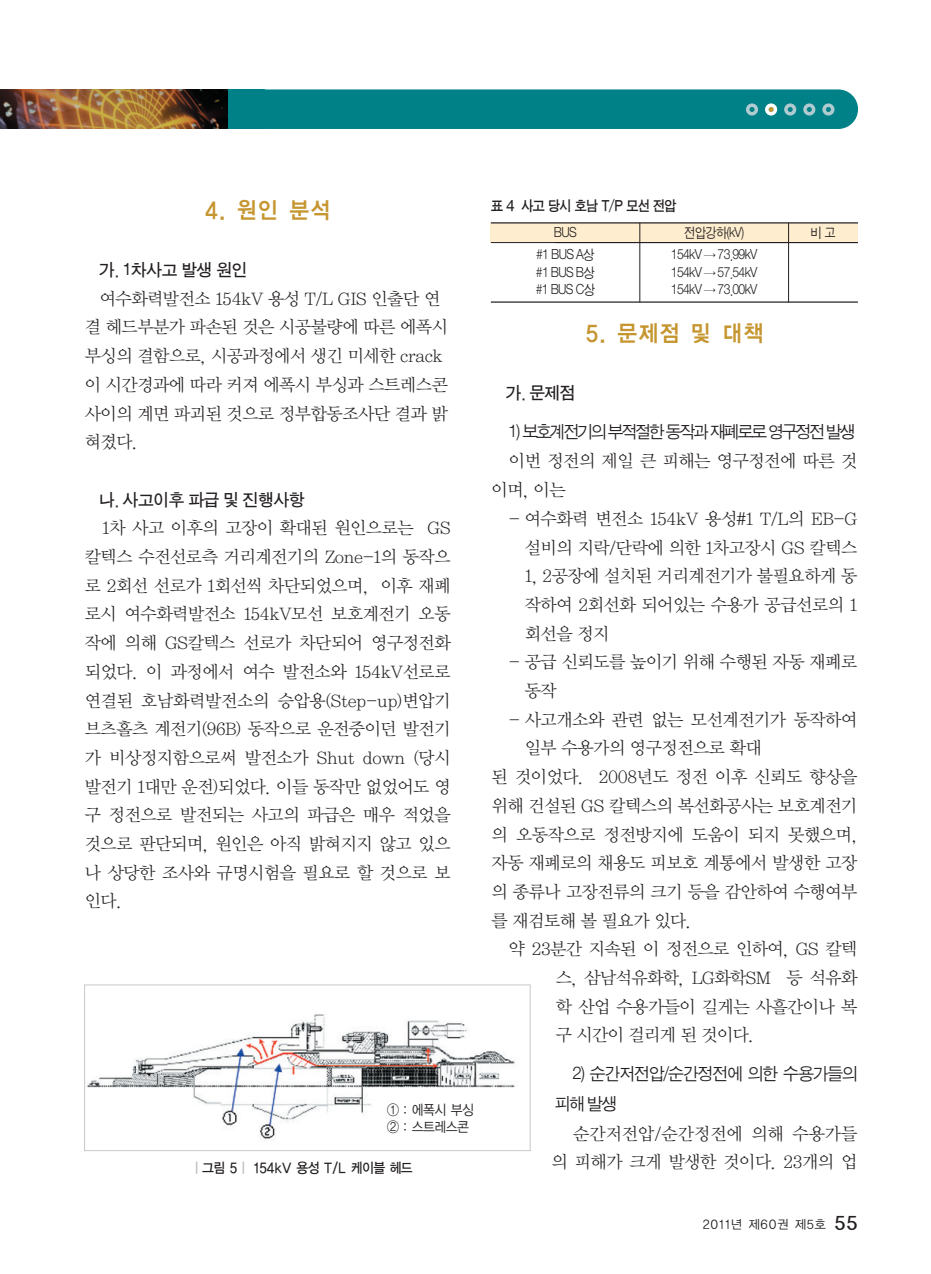
<style>
.page{position:relative;width:931px;height:1274px;background:#fff}
.page>*{position:absolute;margin:0;border:0;box-sizing:border-box;transform-origin:0 0}
.t1{font:22.75px "YGO14";letter-spacing:-.005em;color:#c5952f;scale:.93 1}
.t2{font:17.5px/28.7px "Y Mj O12";letter-spacing:-.095em;color:#231f20}
.t3{font:17.5px/28.7px "Y Mj O12";letter-spacing:-.07em;color:#231f20;text-align:right}
.t4{font:17.5px "Sand Tg";letter-spacing:-.025em;color:#231f20}
.t5{font:17.5px "Sand Jg";letter-spacing:-.115em;color:#231f20}
.t6{font:17.5px/29.8px "Sand Jg";letter-spacing:-.06em;color:#231f20}
.t7{font:14px "Sand Jg";letter-spacing:-.055em;color:#231f20;scale:.9 1}
.t8{font:14px "YGO13";letter-spacing:-.105em;color:#231f20;scale:.9 1}
.t9{font:14px "SM Ago T";letter-spacing:-.095em;color:#231f20;scale:.9 1}
.t10{font:14px/16.8px "YGO12";letter-spacing:-.1em;color:#231f20;scale:.9 1}
.t11{font:12.25px "YGO12";letter-spacing:-.01em;color:#231f20}
.s1{color:#bcbdc0}
.s2{font-family:"Soma M";font-size:17.5px}
</style>
<div class="page">
<img style="left:0;top:89px;width:228px;height:40px">
<div style="left:238px;top:89px;width:620px;height:40px;background:#008087;border-radius:20px"></div>
<div style="left:228px;top:89px;width:36px;height:40px;background:#008087"></div>
<div style="left:822px;top:103px;width:12px;height:13px;border:4px solid #b0cbd0;border-radius:50%"></div>
<div style="left:803px;top:103px;width:12px;height:13px;border:4px solid #b0cbd0;border-radius:50%"></div>
<div style="left:784px;top:103px;width:12px;height:13px;border:4px solid #b0cbd0;border-radius:50%"></div>
<div style="left:765px;top:103px;width:12px;height:13px;border:4px solid #fff;border-radius:50%"></div>
<div style="left:746px;top:103px;width:12px;height:13px;border:4px solid #b0cbd0;border-radius:50%"></div>
<img style="left:87px;top:1014px;width:428px;height:125px">
<div style="left:84px;top:985px;width:447px;height:166px;border:1px solid #c7c8ca"></div>
<div style="left:387px;top:1103px;width:94px;height:36px;background:#fff"></div>
<div style="left:491px;top:223px;width:367px;height:20px;background:#feedce"></div>
<hr style="left:491px;top:222px;width:367px;height:2px;background:#231f20">
<hr style="left:639px;top:223px;width:1px;height:79px;background:#231f20">
<hr style="left:788px;top:223px;width:1px;height:79px;background:#231f20">
<hr style="left:491px;top:242px;width:367px;height:1px;background:#231f20">
<hr style="left:491px;top:301px;width:367px;height:2px;background:#231f20">
<h1 class="t1" style="left:205px;top:200px;width:137px">4. 원인 분석</h1>
<p class="t4" style="left:99px;top:262px;width:150px">가. 1차사고 발생 원인</p>
<p class="t2" style="left:84px;top:285px;width:366px;text-indent:15px">여수화력발전소 154kV 용성 T/L GIS 인출단 연 결 헤드부분가 파손된 것은 시공불량에 따른 에폭시 부싱의 결함으로, 시공과정에서 생긴 미세한 crack 이 시간경과에 따라 커져 에폭시 부싱과 스트레스콘 사이의 계면 파괴된 것으로 정부합동조사단 결과 밝 혀졌다.</p>
<p class="t4" style="left:99px;top:492px;width:207px">나. 사고이후 파급 및 진행사항</p>
<p class="t2" style="left:84px;top:515px;width:369px;text-align:justify;text-indent:17px">1차 사고 이후의 고장이 확대된 원인으로는 GS 칼텍스 수전선로측 거리계전기의 Zone-1의 동작으 로 2회선 선로가 1회선씩 차단되었으며, 이후 재폐 로시 여수화력발전소 154kV모선 보호계전기 오동 작에 의해 GS칼텍스 선로가 차단되어 영구정전화 되었다. 이 과정에서 여수 발전소와 154kV선로로 연결된 호남화력발전소의 승압용(Step-up)변압기 브츠홀츠 계전기(96B) 동작으로 운전중이던 발전기 가 비상정지함으로써 발전소가 Shut down (당시 발전기 1대만 운전)되었다. 이들 동작만 없었어도 영 구 정전으로 발전되는 사고의 파급은 매우 적었을 것으로 판단되며, 원인은 아직 밝혀지지 않고 있으 나 상당한 조사와 규명시험을 필요로 할 것으로 보 인다.</p>
<p class="t10" style="left:387px;top:1102px;width:99px">① : 에폭시 부싱<br>② : 스트레스콘</p>
<p class="t8" style="left:191px;top:1162px;width:249px"><span class="s1">ㅣ</span>그림 5<span class="s1">ㅣ</span> 154kV 용성 T/L 케이블 헤드</p>
<p class="t9" style="left:491px;top:199px;width:208px">표 4 사고 당시 호남 T/P 모선 전압</p>
<p class="t7" style="left:554px;top:226px;width:27px">BUS</p>
<p class="t7" style="left:684px;top:226px;width:68px">전압강하(kV)</p>
<p class="t7" style="left:811px;top:226px;width:29px">비고</p>
<p class="t7" style="left:536px;top:249px;width:66px">#1 BUS A상</p>
<p class="t7" style="left:671px;top:249px;width:98px">154kV → 73.99kV</p>
<p class="t7" style="left:536px;top:266px;width:67px">#1 BUS B상</p>
<p class="t7" style="left:671px;top:266px;width:98px">154kV → 57.54kV</p>
<p class="t7" style="left:536px;top:284px;width:67px">#1 BUS C상</p>
<p class="t7" style="left:671px;top:284px;width:98px">154kV → 73.00kV</p>
<h1 class="t1" style="left:585px;top:323px;width:194px">5. 문제점 및 대책</h1>
<p class="t4" style="left:506px;top:385px;width:72px">가. 문제점</p>
<p class="t5" style="left:508px;top:424px;width:349px">1) 보호계전기의 부적절한 동작과 재폐로로 영구정전 발생</p>
<p class="t2" style="left:491px;top:448px;width:369px;text-indent:17px">이번 정전의 제일 큰 피해는 영구정전에 따른 것 이며, 이는</p>
<p class="t2" style="left:524px;top:505px;width:335px;text-align:justify;text-indent:-16px">- 여수화력 변전소 154kV 용성#1 T/L의 EB-G 설비의 지락/단락에 의한 1차고장시 GS 칼텍스 1, 2공장에 설치된 거리계전기가 불필요하게 동 작하여 2회선화 되어있는 수용가 공급선로의 1 회선을 정지</p>
<p class="t2" style="left:524px;top:649px;width:335px;text-indent:-16px">- 공급 신뢰도를 높이기 위해 수행된 자동 재폐로 동작</p>
<p class="t2" style="left:508px;top:706px;width:351px">- 사고개소와 관련 없는 모선계전기가 동작하여</p>
<p class="t2" style="left:524px;top:735px;width:240px">일부 수용가의 영구정전으로 확대</p>
<p class="t2" style="left:491px;top:764px;width:369px">된 것이었다. 2008년도 정전 이후 신뢰도 향상을</p>
<p class="t2" style="left:491px;top:792px;width:369px">위해 건설된 GS 칼텍스의 복선화공사는 보호계전기</p>
<p class="t2" style="left:491px;top:821px;width:369px">의 오동작으로 정전방지에 도움이 되지 못했으며,</p>
<p class="t2" style="left:491px;top:850px;width:369px">자동 재폐로의 채용도 피보호 계통에서 발생한 고장</p>
<p class="t2" style="left:491px;top:878px;width:369px">의 종류나 고장전류의 크기 등을 감안하여 수행여부</p>
<p class="t2" style="left:491px;top:907px;width:203px">를 재검토해 볼 필요가 있다.</p>
<p class="t2" style="left:508px;top:936px;width:351px">약 23분간 지속된 이 정전으로 인하여, GS 칼텍</p>
<p class="t2" style="left:555px;top:965px;width:304px">스, 삼남석유화학, LG화학SM 등 석유화</p>
<p class="t2" style="left:555px;top:993px;width:304px">학 산업 수용가들이 길게는 사흘간이나 복</p>
<p class="t2" style="left:555px;top:1022px;width:201px">구 시간이 걸리게 된 것이다.</p>
<p class="t6" style="left:555px;top:1060px;width:304px;text-indent:17px">2) 순간저전압/순간정전에 의한 수용가들의 피해 발생</p>
<p class="t3" style="left:551px;top:1120px;width:309px">순간저전압/순간정전에 의해 수용가들 의 피해가 크게 발생한 것이다. 23개의 업</p>
<p class="t11" style="left:703px;top:1219px;width:157px">2011년 제60권 제5호 <span class="s2">55</span></p>
</div>
